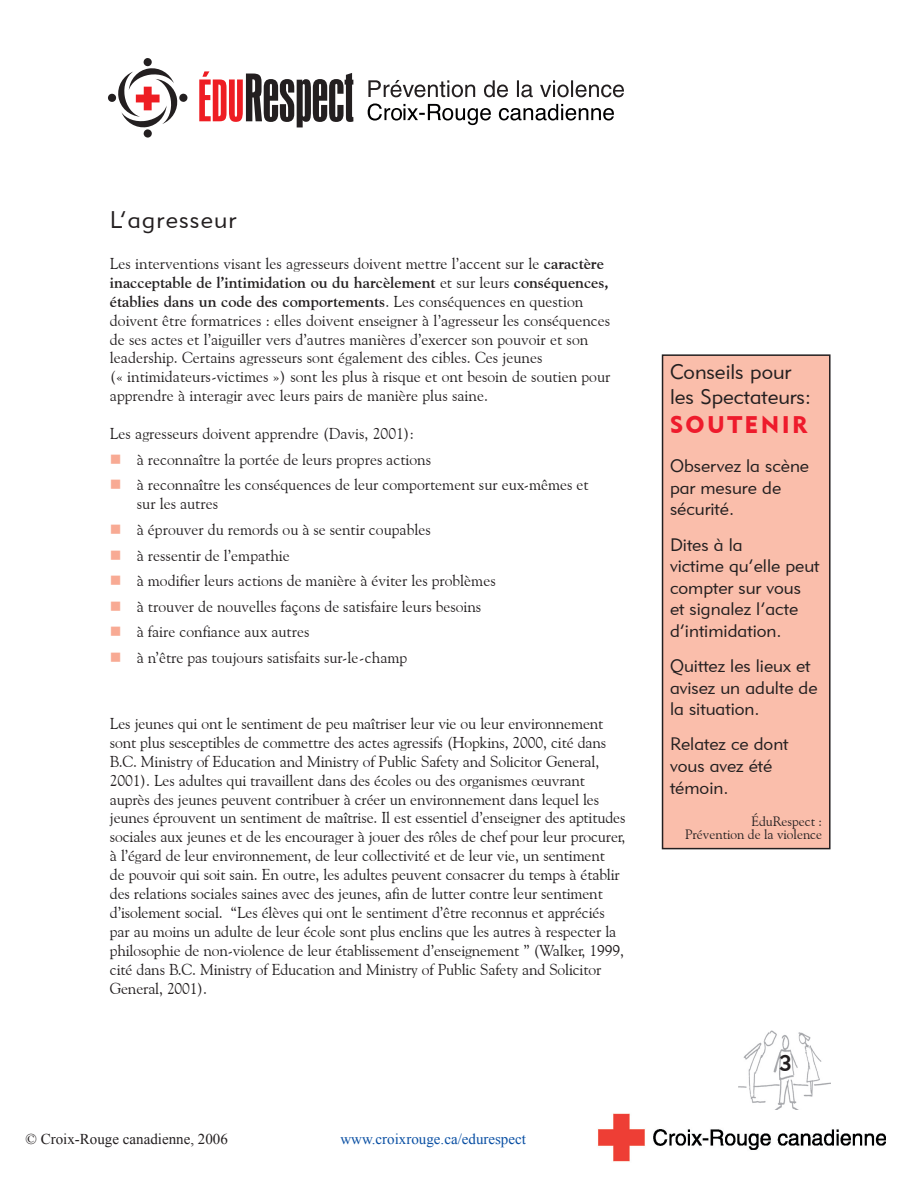
<style>
.page{position:relative;width:918px;height:1188px;background:#fff}
.page>*{position:absolute;margin:0;border:0;box-sizing:border-box;transform-origin:0 0}
.t1{font:24px "Geometric 415 BT Lite A";letter-spacing:.05em;color:#231f20}
.t2{font:24px "Geometric 415 BT Black A";letter-spacing:.1em;color:#ee1b2c}
.t3{font:22.5px "Geometric 415 BT Medium A";color:#231f20}
.t4{font:21px/25.2px "Geometric 415 BT Lite A";color:#231f20}
.t5{font:18px/21.6px "Geometric 415 BT Lite A";color:#231f20}
.t6{font:15.75px/18.9px "Goudy Old Style BT";letter-spacing:-.01em;color:#231f20}
.t7{font:15px "Times New Roman";color:#094fa3}
.t8{font:15px "Times New Roman";color:#231f20}
.t9{font:13.5px/13.5px "Goudy Old Style BT";color:#231f20;text-align:right}
.s1{font-weight:700}
.s2{color:#f8aa94}
</style>
<div class="page">
<img style="left:738px;top:1030px;width:93px;height:80px">
<div style="left:663px;top:355px;width:167px;height:494px;background:#fabeab"></div>
<div style="left:662px;top:354px;width:169px;height:495px;border:2px solid #231f20"></div>
<svg style="left:199px;top:71px;width:154px;height:56px"></svg>
<div style="left:108px;top:93px;width:8px;height:9px;background:#231f20;border-radius:50%"></div>
<svg style="left:143px;top:129px;width:9px;height:9px"></svg>
<svg style="left:179px;top:93px;width:9px;height:9px"></svg>
<svg style="left:118px;top:68px;width:60px;height:60px"></svg>
<div style="left:143px;top:58px;width:9px;height:8px;background:#231f20;border-radius:50%"></div>
<svg style="left:368px;top:80px;width:107px;height:17px"></svg>
<svg style="left:484px;top:80px;width:24px;height:17px"></svg>
<svg style="left:517px;top:80px;width:16px;height:17px"></svg>
<svg style="left:540px;top:80px;width:84px;height:17px"></svg>
<svg style="left:368px;top:103px;width:123px;height:22px"></svg>
<svg style="left:499px;top:104px;width:115px;height:17px"></svg>
<img style="left:598px;top:1113px;width:287px;height:49px">
<h1 class="t1" style="left:110px;top:205px;width:128px">L’agresseur</h1>
<p class="t6" style="left:110px;top:254px;width:502px">Les interventions visant les agresseurs doivent mettre l’accent sur le <span class="s1">caractère inacceptable de l’intimidation ou du harcèlement</span> et sur leurs <span class="s1">conséquences, établies dans un code des comportements</span>. Les conséquences en question doivent être formatrices : elles doivent enseigner à l’agresseur les conséquences de ses actes et l’aiguiller vers d’autres manières d’exercer son pouvoir et son leadership. Certains agresseurs sont également des cibles. Ces jeunes<br>(« intimidateurs-victimes ») sont les plus à risque et ont besoin de soutien pour apprendre à interagir avec leurs pairs de manière plus saine.</p>
<p class="t6" style="left:110px;top:424px;width:306px">Les agresseurs doivent apprendre (Davis, 2001):</p>
<p class="t6" style="left:110px;top:450px;width:323px"><span class="s2">■</span> à reconnaître la portée de leurs propres actions</p>
<p class="t6" style="left:137px;top:475px;width:453px;text-indent:-27px"><span class="s2">■</span> à reconnaître les conséquences de leur comportement sur eux-mêmes et sur les autres</p>
<p class="t6" style="left:110px;top:520px;width:322px"><span class="s2">■</span> à éprouver du remords ou à se sentir coupables</p>
<p class="t6" style="left:110px;top:545px;width:181px"><span class="s2">■</span> à ressentir de l’empathie</p>
<p class="t6" style="left:110px;top:571px;width:387px"><span class="s2">■</span> à modifier leurs actions de manière à éviter les problèmes</p>
<p class="t6" style="left:110px;top:597px;width:373px"><span class="s2">■</span> à trouver de nouvelles façons de satisfaire leurs besoins</p>
<p class="t6" style="left:110px;top:622px;width:201px"><span class="s2">■</span> à faire confiance aux autres</p>
<p class="t6" style="left:110px;top:648px;width:299px"><span class="s2">■</span> à n’être pas toujours satisfaits sur-le-champ</p>
<p class="t6" style="left:110px;top:714px;width:517px">Les jeunes qui ont le sentiment de peu maîtriser leur vie ou leur environnement sont plus sesceptibles de commettre des actes agressifs (Hopkins, 2000, cité dans B.C. Ministry of Education and Ministry of Public Safety and Solicitor General, 2001). Les adultes qui travaillent dans des écoles ou des organismes œuvrant auprès des jeunes peuvent contribuer à créer un environnement dans lequel les jeunes éprouvent un sentiment de maîtrise. Il est essentiel d’enseigner des aptitudes sociales aux jeunes et de les encourager à jouer des rôles de chef pour leur procurer, à l’égard de leur environnement, de leur collectivité et de leur vie, un sentiment<br>de pouvoir qui soit sain. En outre, les adultes peuvent consacrer du temps à établir des relations sociales saines avec des jeunes, afin de lutter contre leur sentiment d’isolement social. “Les élèves qui ont le sentiment d’être reconnus et appréciés par au moins un adulte de leur école sont plus enclins que les autres à respecter la philosophie de non-violence de leur établissement d’enseignement ” (Walker, 1999, cité dans B.C. Ministry of Education and Ministry of Public Safety and Solicitor General, 2001).</p>
<p class="t8" style="left:26px;top:1129px;width:204px">© Croix-Rouge canadienne, 2006</p>
<p class="t7" style="left:340px;top:1129px;width:187px">www.croixrouge.ca/edurespect</p>
<h3 class="t4" style="left:670px;top:358px;width:143px">Conseils pour les Spectateurs:</h3>
<h1 class="t2" style="left:670px;top:410px;width:139px">SOUTENIR</h1>
<p class="t5" style="left:670px;top:455px;width:141px">Observez la scène par mesure de sécurité.</p>
<p class="t5" style="left:670px;top:533px;width:151px">Dites à la<br>victime qu’elle peut compter sur vous et signalez l’acte d’intimidation.</p>
<p class="t5" style="left:670px;top:655px;width:149px">Quittez les lieux et avisez un adulte de la situation.</p>
<p class="t5" style="left:670px;top:733px;width:120px">Relatez ce dont vous avez été témoin.</p>
<p class="t9" style="left:685px;top:814px;width:139px">ÉduRespect :<br>Prévention de la violence</p>
<h2 class="t3" style="left:779px;top:1049px;width:14px">3</h2>
</div>
